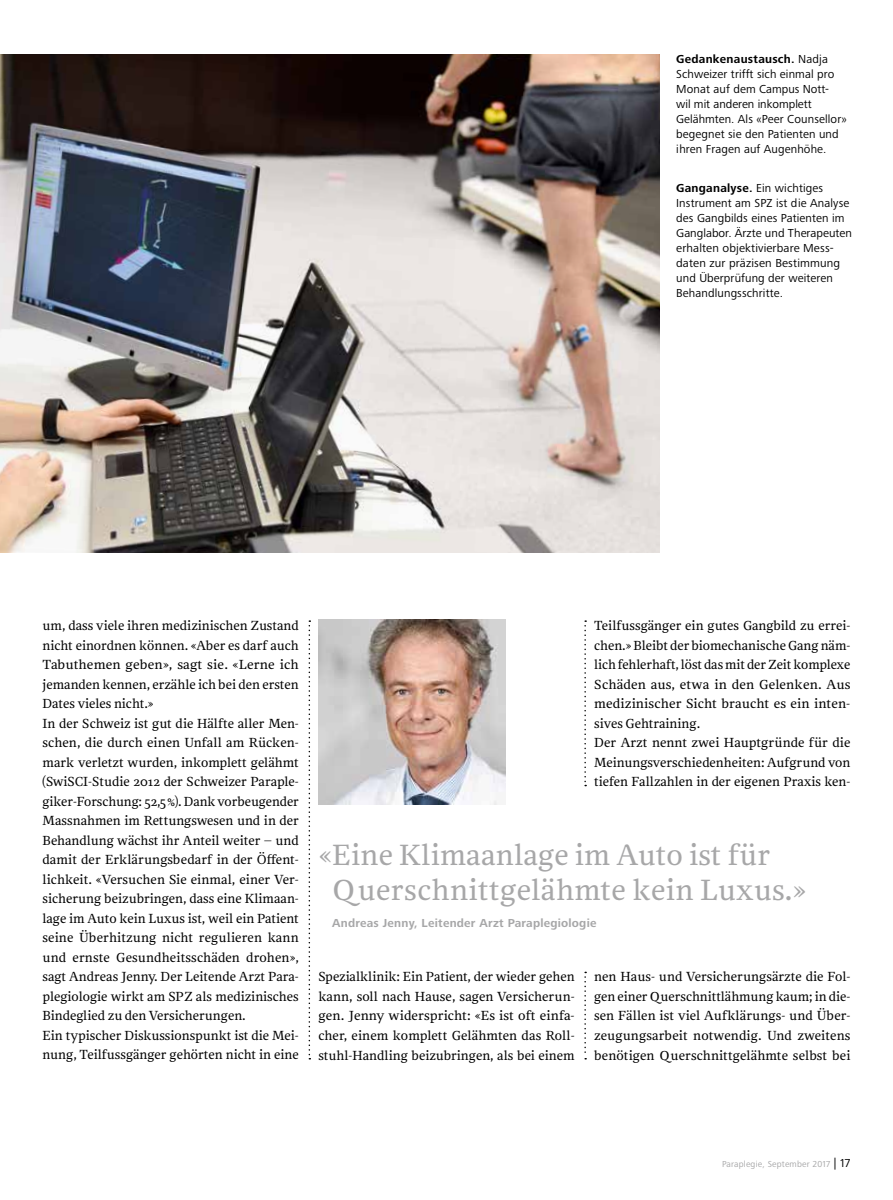
<style>
.page{position:relative;width:893px;height:1200px;background:#fff}
.page>*{position:absolute;margin:0;border:0;box-sizing:border-box;transform-origin:0 0}
.t1{font:30px/34.5px "NN Rekja";letter-spacing:.005em;color:#a7a7a8}
.t2{font:13.5px/19.5px "NN Rekja";color:#000}
.t3{font:12px/15px "Frutiger Next Pro";letter-spacing:.01em;color:#000}
.t4{font:700 12px "Frutiger Next Pro";letter-spacing:.02em;color:#a7a7a8}
.t5{font:9px "Frutiger Next Pro";letter-spacing:.02em;color:#a7a7a8}
.s1{font-weight:700}
.s2{font-size:12px;color:#000}
</style>
<div class="page">
<svg style="left:584px;top:620px;width:2px;height:166px"></svg>
<svg style="left:584px;top:971px;width:2px;height:88px"></svg>
<svg style="left:309px;top:620px;width:1px;height:439px"></svg>
<img style="left:0;top:54px;width:659px;height:498px">
<img style="left:319px;top:619px;width:186px;height:185px">
<p class="t3" style="left:676px;top:52px;width:172px"><span class="s1">Gedankenaustausch.</span> Nadja<br>Schweizer trifft sich einmal pro<br>Monat auf dem Campus Nott-<br>wil mit anderen inkomplett<br>Gelähmten. Als «Peer Counsellor» begegnet sie den Patienten und ihren Fragen auf Augenhöhe.</p>
<p class="t3" style="left:676px;top:180px;width:177px"><span class="s1">Ganganalyse.</span> Ein wichtiges<br>Instrument am SPZ ist die Analyse des Gangbilds eines Patienten im<br>Ganglabor. Ärzte und Therapeuten erhalten objektivierbare Mess&shy;daten zur präzisen Bestimmung und Überprüfung der weiteren<br>Behandlungsschritte.</p>
<p class="t2" style="left:43px;top:615px;width:258px">um, dass viele ihren medizinischen Zustand nicht einordnen können. «Aber es darf auch Tabuthemen geben», sagt sie. «Lerne ich jemanden kennen, erzähle ich bei den ersten Dates vieles nicht.»<br>In der Schweiz ist gut die Hälfte aller Men&shy;schen, die durch einen Unfall am Rücken&shy;mark verletzt wurden, inkomplett gelähmt (SwiSCI-Studie 2012 der Schweizer Paraple&shy;giker-Forschung: 52,5%). Dank vorbeugender Massnahmen im Rettungswesen und in der Behandlung wächst ihr Anteil weiter – und damit der Erklärungsbedarf in der Öffent&shy;lichkeit. «Versuchen Sie einmal, einer Ver&shy;sicherung beizubringen, dass eine Klimaan&shy;lage im Auto kein Luxus ist, weil ein Patient seine Überhitzung nicht regulieren kann und ernste Gesundheitsschäden drohen», sagt Andreas Jenny. Der Leitende Arzt Para&shy;plegiologie wirkt am SPZ als medizinisches Bindeglied zu den Versicherungen.<br>Ein typischer Diskussionspunkt ist die Mei&shy;nung, Teilfussgänger gehörten nicht in eine</p>
<p class="t2" style="left:594px;top:615px;width:258px">Teilfussgänger ein gutes Gangbild zu errei&shy;chen.» Bleibt der biomechanische Gang näm&shy;lich fehlerhaft, löst das mit der Zeit komplexe Schäden aus, etwa in den Gelenken. Aus medizinischer Sicht braucht es ein inten&shy;sives Gehtraining.<br>Der Arzt nennt zwei Hauptgründe für die Meinungsverschiedenheiten: Aufgrund von tiefen Fallzahlen in der eigenen Praxis ken-</p>
<h1 class="t1" style="left:332px;top:837px;width:475px;text-indent:-13px">«Eine Klimaanlage im Auto ist für<br>Querschnittgelähmte kein Luxus.»</h1>
<p class="t4" style="left:332px;top:915px;width:266px">Andreas Jenny, Leitender Arzt Paraplegiologie</p>
<p class="t2" style="left:318px;top:966px;width:258px;text-align:justify">Spezialklinik: Ein Patient, der wieder gehen kann, soll nach Hause, sagen Versicherun&shy;gen. Jenny widerspricht: «Es ist oft einfa&shy;cher, einem komplett Gelähmten das Roll&shy;stuhl-Handling beizubringen, als bei einem</p>
<p class="t2" style="left:594px;top:966px;width:258px;text-align:justify">nen Haus- und Versicherungsärzte die Fol&shy;gen einer Querschnittlähmung kaum; in die&shy;sen Fällen ist viel Aufklärungs- und Über&shy;zeugungsarbeit notwendig. Und zweitens benötigen Querschnittgelähmte selbst bei</p>
<p class="t5" style="left:722px;top:1158px;width:130px">Paraplegie, September 2017 <span class="s2">| 17</span></p>
</div>
